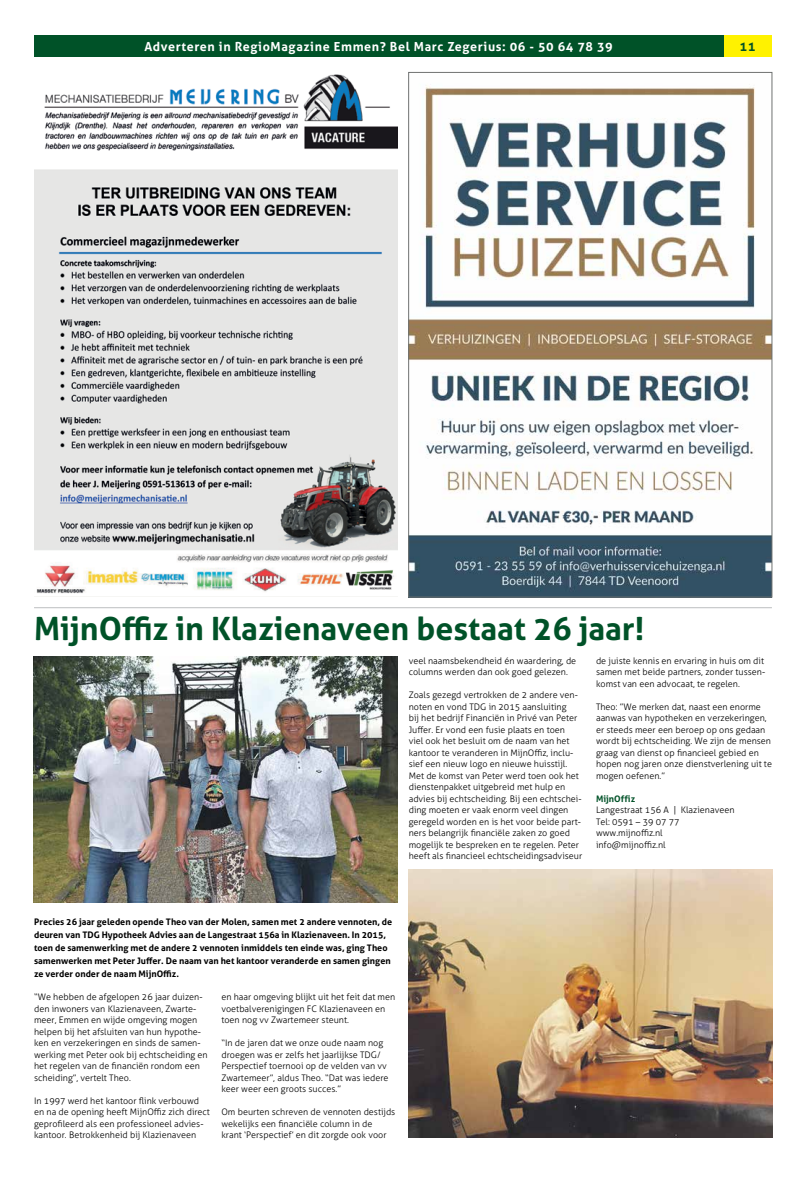
<style>
.page{position:relative;width:806px;height:1177px;background:#fff}
.page>*{position:absolute;margin:0;border:0;box-sizing:border-box;transform-origin:0 0}
.t1{font:700 32px "Aller";color:#005228}
.t2{font:700 13px "Aller";color:#005228}
.t3{font:700 12.5px "Aller";letter-spacing:.05em;color:#fff}
.t4{font:300 9px/11.5px "Aller";color:#000}
.t5{font:700 9px/13px "Aller";color:#000}
.t6{font:700 9px "Aller";color:#005228}
</style>
<div class="page">
<div style="left:722px;top:35px;width:49px;height:22px;background:#fff200"></div>
<div style="left:34px;top:35px;width:688px;height:22px;background:#005228"></div>
<img style="left:410px;top:85px;width:359px;height:510px">
<img style="left:34px;top:656px;width:363px;height:246px">
<img style="left:408px;top:869px;width:363px;height:268px">
<img style="left:34px;top:74px;width:363px;height:523px">
<hr style="left:34px;top:607px;width:737px;height:1px;background:#bcbec0">
<h3 class="t3" style="left:144px;top:39px;width:469px">Adverteren in RegioMagazine Emmen? Bel Marc Zegerius: 06 - 50 64 78 39</h3>
<h2 class="t2" style="left:739px;top:38px;width:18px">11</h2>
<h1 class="t1" style="left:34px;top:609px;width:611px">MijnOffiz in Klazienaveen bestaat 26 jaar!</h1>
<p class="t4" style="left:408px;top:654px;width:169px">veel naamsbekendheid én waardering, de columns werden dan ook goed gelezen.</p>
<p class="t4" style="left:408px;top:689px;width:175px">Zoals gezegd vertrokken de 2 andere ven&shy;noten en vond TDG in 2015 aansluiting<br>bij het bedrijf Financiën in Privé van Peter Juffer. Er vond een fusie plaats en toen<br>viel ook het besluit om de naam van het kantoor te veranderen in MijnOffiz, inclu&shy;sief een nieuw logo en nieuwe huisstijl.<br>Met de komst van Peter werd toen ook het dienstenpakket uitgebreid met hulp en advies bij echtscheiding. Bij een echtschei&shy;ding moeten er vaak enorm veel dingen geregeld worden en is het voor beide part&shy;ners belangrijk financiële zaken zo goed mogelijk te bespreken en te regelen. Peter heeft als financieel echtscheidingsadviseur</p>
<p class="t4" style="left:595px;top:654px;width:170px">de juiste kennis en ervaring in huis om dit samen met beide partners, zonder tussen&shy;komst van een advocaat, te regelen.</p>
<p class="t4" style="left:595px;top:700px;width:177px">Theo: ”We merken dat, naast een enorme aanwas van hypotheken en verzekeringen, er steeds meer een beroep op ons gedaan wordt bij echtscheiding. We zijn de mensen graag van dienst op financieel gebied en hopen nog jaren onze dienstverlening uit te mogen oefenen.”</p>
<p class="t6" style="left:595px;top:792px;width:41px">MijnOffiz</p>
<p class="t4" style="left:595px;top:804px;width:140px">Langestraat 156 A | Klazienaveen<br>Tel: 0591 – 39 07 77 www.mijnoffiz.nl info@mijnoffiz.nl</p>
<p class="t5" style="left:34px;top:915px;width:359px">Precies 26 jaar geleden opende Theo van der Molen, samen met 2 andere vennoten, de deuren van TDG Hypotheek Advies aan de Langestraat 156a in Klazienaveen. In 2015, toen de samenwerking met de andere 2 vennoten inmiddels ten einde was, ging Theo samenwerken met Peter Juffer. De naam van het kantoor veranderde en samen gingen ze verder onder de naam MijnOffiz.</p>
<p class="t4" style="left:34px;top:991px;width:175px">“We hebben de afgelopen 26 jaar duizen&shy;den inwoners van Klazienaveen, Zwarte&shy;meer, Emmen en wijde omgeving mogen helpen bij het afsluiten van hun hypothe&shy;ken en verzekeringen en sinds de samen&shy;werking met Peter ook bij echtscheiding en het regelen van de financiën rondom een scheiding”, vertelt Theo.</p>
<p class="t4" style="left:34px;top:1094px;width:177px">In 1997 werd het kantoor flink verbouwd en na de opening heeft MijnOffiz zich direct geprofileerd als een professioneel advies&shy;kantoor. Betrokkenheid bij Klazienaveen</p>
<p class="t4" style="left:221px;top:991px;width:175px">en haar omgeving blijkt uit het feit dat men voetbalverenigingen FC Klazienaveen en toen nog vv Zwartemeer steunt.</p>
<p class="t4" style="left:221px;top:1037px;width:169px">“In de jaren dat we onze oude naam nog droegen was er zelfs het jaarlijkse TDG/ Perspectief toernooi op de velden van vv Zwartemeer”, aldus Theo. “Dat was iedere keer weer een groots succes.”</p>
<p class="t4" style="left:221px;top:1106px;width:175px">Om beurten schreven de vennoten destijds wekelijks een financiële column in de<br>krant ‘Perspectief’ en dit zorgde ook voor</p>
</div>
